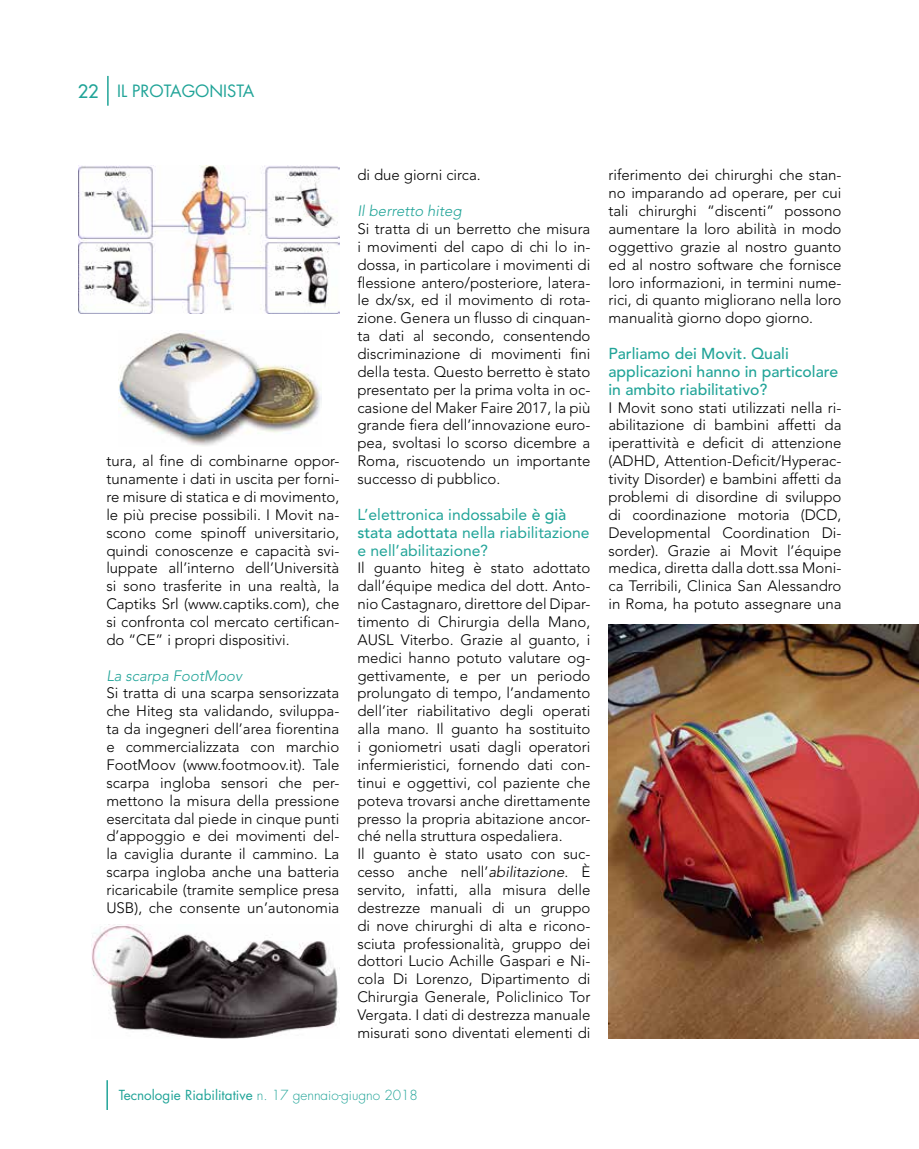
<style>
.page{position:relative;width:919px;height:1149px;background:#fff}
.page>*{position:absolute;margin:0;border:0;box-sizing:border-box;transform-origin:0 0}
.t1{font:16.5px "Futura";color:#21a498}
.t2{font:15.75px/17.9px "Avenir";color:#21a498}
.t3{font:500 15.75px/17.9px "Avenir";color:#21a498}
.t4{font:300 15px/17.9px "Avenir";color:#000;text-align:justify}
.t5{font:italic 300 15px "Avenir";color:#21a498}
.t6{font:13.5px "Futura";color:#21a498}
.s1{font-size:18px}
.s2{font-weight:500}
.s3{font-style:italic}
.s4{font-weight:300}
</style>
<div class="page">
<hr style="left:106px;top:1079px;width:2px;height:30px;background:#21a498">
<hr style="left:107px;top:76px;width:2px;height:30px;background:#21a498">
<img style="left:608px;top:624px;width:310px;height:413px">
<img style="left:92px;top:924px;width:247px;height:113px">
<img style="left:79px;top:166px;width:260px;height:147px">
<img style="left:119px;top:332px;width:203px;height:114px">
<p class="t1" style="left:78px;top:81px;width:178px"><span class="s1">22</span> IL PROTAGONISTA</p>
<p class="t4" style="left:106px;top:452px;width:234px">tura, al fine di combinarne oppor&shy;tunamente i dati in uscita per forni&shy;re misure di statica e di movimento, le più precise possibili. I Movit na&shy;scono come spinoff universitario, quindi conoscenze e capacità svi&shy;luppate all’interno dell’Università si sono trasferite in una realtà, la Captiks Srl (www.captiks.com), che si confronta col mercato certifican&shy;do “CE” i propri dispositivi.</p>
<p class="t5" style="left:106px;top:666px;width:137px">La scarpa FootMoov</p>
<p class="t4" style="left:106px;top:684px;width:234px">Si tratta di una scarpa sensorizzata che Hiteg sta validando, sviluppa&shy;ta da ingegneri dell’area fiorentina e commercializzata con marchio FootMoov (www.footmoov.it). Tale scarpa ingloba sensori che per&shy;mettono la misura della pressione esercitata dal piede in cinque punti d’appoggio e dei movimenti del&shy;la caviglia durante il cammino. La scarpa ingloba anche una batteria ricaricabile (tramite semplice presa USB), che consente un’autonomia</p>
<p class="t4" style="left:357px;top:166px;width:125px">di due giorni circa.</p>
<p class="t5" style="left:357px;top:202px;width:106px">Il berretto hiteg</p>
<p class="t4" style="left:357px;top:220px;width:234px">Si tratta di un berretto che misura i movimenti del capo di chi lo in&shy;dossa, in particolare i movimenti di flessione antero/posteriore, latera&shy;le dx/sx, ed il movimento di rota&shy;zione. Genera un flusso di cinquan&shy;ta dati al secondo, consentendo discriminazione di movimenti fini della testa. Questo berretto è stato presentato per la prima volta in oc&shy;casione del Maker Faire 2017, la più grande fiera dell’innovazione euro&shy;pea, svoltasi lo scorso dicembre a Roma, riscuotendo un importante successo di pubblico.</p>
<p class="t2" style="left:357px;top:505px;width:234px">L’elettronica indossabile <span class="s2">è già stata adottata</span> nella riabilitazione e nell’abilitazione?</p>
<p class="t4" style="left:357px;top:559px;width:234px;text-align:left">Il guanto hiteg è stato adottato dall’équipe medica del dott. Anto&shy;nio Castagnaro, direttore del Dipar&shy;timento di Chirurgia della Mano, AUSL Viterbo. Grazie al guanto, i medici hanno potuto valutare og&shy;gettivamente, e per un periodo prolungato di tempo, l’andamento dell’iter riabilitativo degli operati alla mano. Il guanto ha sostituito i goniometri usati dagli operatori infermieristici, fornendo dati con&shy;tinui e oggettivi, col paziente che poteva trovarsi anche direttamente presso la propria abitazione ancor&shy;ché nella struttura ospedaliera.<br>Il guanto è stato usato con suc&shy;cesso anche nell’<span class="s3">abilitazione</span>. È servito, infatti, alla misura delle destrezze manuali di un gruppo di nove chirurghi di alta e ricono&shy;sciuta professionalità, gruppo dei dottori Lucio Achille Gaspari e Ni&shy;cola Di Lorenzo, Dipartimento di Chirurgia Generale, Policlinico Tor Vergata. I dati di destrezza manuale misurati sono diventati elementi di</p>
<p class="t4" style="left:608px;top:166px;width:234px">riferimento dei chirurghi che stan&shy;no imparando ad operare, per cui tali chirurghi “discenti” possono aumentare la loro abilità in modo oggettivo grazie al nostro guanto ed al nostro software che fornisce loro informazioni, in termini nume&shy;rici, di quanto migliorano nella loro manualità giorno dopo giorno.</p>
<p class="t3" style="left:608px;top:345px;width:231px">Parliamo dei Movit. Quali applicazioni hanno in particolare in ambito riabilitativo?</p>
<p class="t4" style="left:608px;top:398px;width:234px">I Movit sono stati utilizzati nella ri&shy;abilitazione di bambini affetti da iperattività e deficit di attenzione (ADHD, Attention-Deficit/Hyperac&shy;tivity Disorder) e bambini affetti da problemi di disordine di sviluppo di coordinazione motoria (DCD, Developmental Coordination Di&shy;sorder). Grazie ai Movit l’équipe medica, diretta dalla dott.ssa Moni&shy;ca Terribili, Clinica San Alessandro in Roma, ha potuto assegnare una</p>
<p class="t6" style="left:119px;top:1086px;width:300px">Tecnologie Riabilitative <span class="s4">n. 17 gennaio-giugno 2018</span></p>
</div>
